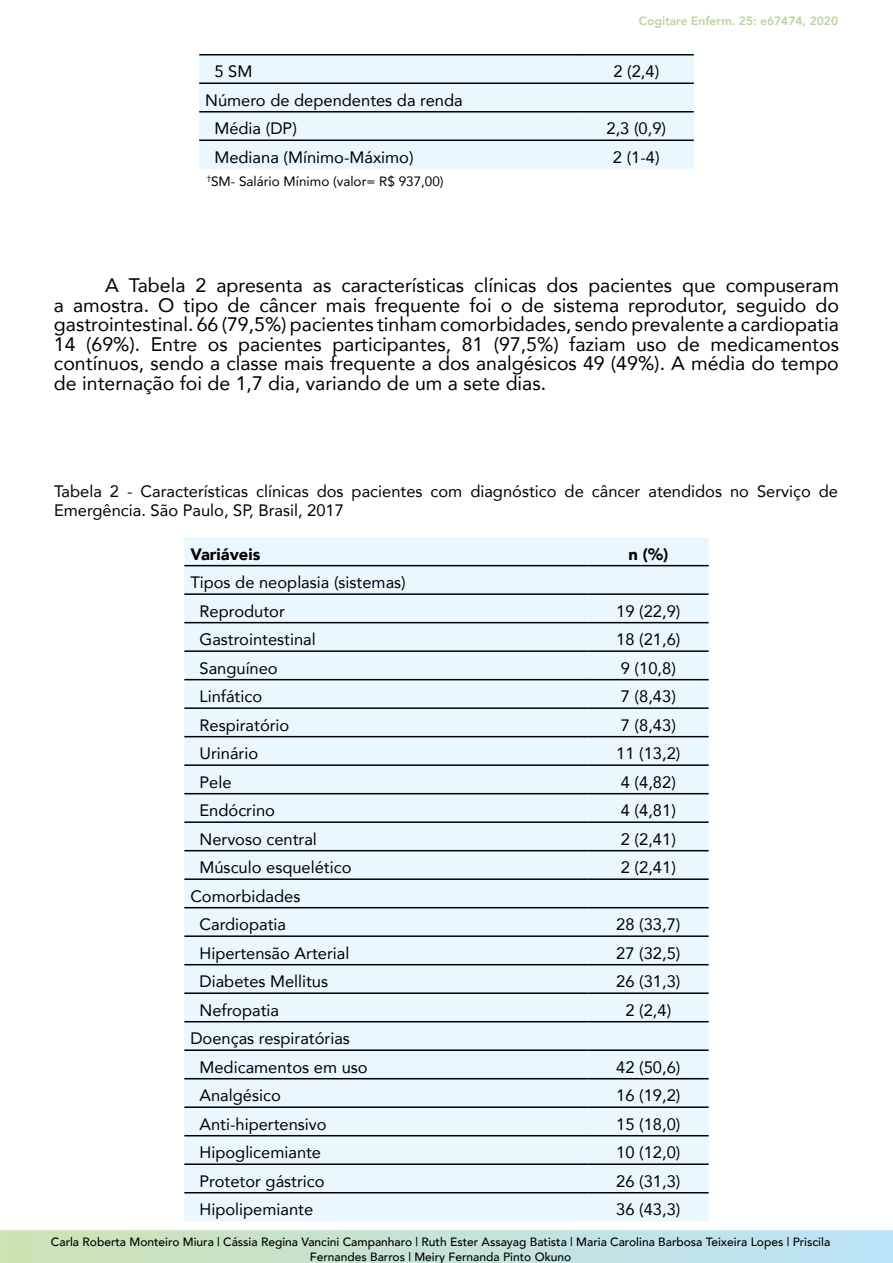
<style>
.page{position:relative;width:893px;height:1263px;background:#fff}
.page>*{position:absolute;margin:0;border:0;box-sizing:border-box;transform-origin:0 0}
.t1{font:19.5px/19.5px "Avenir";color:#000;text-align:justify}
.t2{font:16.5px/28.5px "Avenir";color:#000}
.t3{font:900 16.5px "Avenir";color:#000}
.t4{font:13.5px "Avenir";color:#000}
.t5{font:500 12px/14.4px "Avenir";color:#000;text-align:center}
.t6{font:800 12px "Avenir";color:#b7d69b}
</style>
<div class="page">
<svg style="left:0;top:1230px;width:893px;height:33px;background:#c4e2d6"></svg>
<div style="left:199px;top:56px;width:495px;height:113px;background:#eaf7fe"></div>
<hr style="left:199px;top:54px;width:380px;height:2px;background:#000">
<hr style="left:579px;top:54px;width:115px;height:2px;background:#000">
<hr style="left:199px;top:83px;width:380px;height:1px;background:#000">
<hr style="left:579px;top:83px;width:115px;height:1px;background:#000">
<hr style="left:199px;top:111px;width:380px;height:2px;background:#000">
<hr style="left:579px;top:111px;width:115px;height:2px;background:#000">
<hr style="left:199px;top:140px;width:380px;height:1px;background:#000">
<hr style="left:579px;top:140px;width:115px;height:1px;background:#000">
<div style="left:184px;top:537px;width:525px;height:684px;background:#eaf7fe"></div>
<hr style="left:184px;top:565px;width:404px;height:1px;background:#000">
<hr style="left:588px;top:565px;width:121px;height:1px;background:#000">
<hr style="left:184px;top:593px;width:404px;height:2px;background:#000">
<hr style="left:588px;top:593px;width:121px;height:2px;background:#000">
<hr style="left:184px;top:622px;width:404px;height:1px;background:#000">
<hr style="left:588px;top:622px;width:121px;height:1px;background:#000">
<hr style="left:184px;top:650px;width:404px;height:2px;background:#000">
<hr style="left:588px;top:650px;width:121px;height:2px;background:#000">
<hr style="left:184px;top:679px;width:404px;height:1px;background:#000">
<hr style="left:588px;top:679px;width:121px;height:1px;background:#000">
<hr style="left:184px;top:707px;width:404px;height:2px;background:#000">
<hr style="left:588px;top:707px;width:121px;height:2px;background:#000">
<hr style="left:184px;top:736px;width:404px;height:1px;background:#000">
<hr style="left:588px;top:736px;width:121px;height:1px;background:#000">
<hr style="left:184px;top:764px;width:404px;height:2px;background:#000">
<hr style="left:588px;top:764px;width:121px;height:2px;background:#000">
<hr style="left:184px;top:793px;width:404px;height:1px;background:#000">
<hr style="left:588px;top:793px;width:121px;height:1px;background:#000">
<hr style="left:184px;top:821px;width:404px;height:2px;background:#000">
<hr style="left:588px;top:821px;width:121px;height:2px;background:#000">
<hr style="left:184px;top:850px;width:404px;height:1px;background:#000">
<hr style="left:588px;top:850px;width:121px;height:1px;background:#000">
<hr style="left:184px;top:878px;width:404px;height:2px;background:#000">
<hr style="left:588px;top:878px;width:121px;height:2px;background:#000">
<hr style="left:184px;top:907px;width:404px;height:1px;background:#000">
<hr style="left:588px;top:907px;width:121px;height:1px;background:#000">
<hr style="left:184px;top:935px;width:404px;height:2px;background:#000">
<hr style="left:588px;top:935px;width:121px;height:2px;background:#000">
<hr style="left:184px;top:964px;width:404px;height:1px;background:#000">
<hr style="left:588px;top:964px;width:121px;height:1px;background:#000">
<hr style="left:184px;top:992px;width:404px;height:2px;background:#000">
<hr style="left:588px;top:992px;width:121px;height:2px;background:#000">
<hr style="left:184px;top:1021px;width:404px;height:1px;background:#000">
<hr style="left:588px;top:1021px;width:121px;height:1px;background:#000">
<hr style="left:184px;top:1049px;width:404px;height:2px;background:#000">
<hr style="left:588px;top:1049px;width:121px;height:2px;background:#000">
<hr style="left:184px;top:1078px;width:404px;height:1px;background:#000">
<hr style="left:588px;top:1078px;width:121px;height:1px;background:#000">
<hr style="left:184px;top:1106px;width:404px;height:2px;background:#000">
<hr style="left:588px;top:1106px;width:121px;height:2px;background:#000">
<hr style="left:184px;top:1135px;width:404px;height:1px;background:#000">
<hr style="left:588px;top:1135px;width:121px;height:1px;background:#000">
<hr style="left:184px;top:1163px;width:404px;height:2px;background:#000">
<hr style="left:588px;top:1163px;width:121px;height:2px;background:#000">
<hr style="left:184px;top:1192px;width:404px;height:1px;background:#000">
<hr style="left:588px;top:1192px;width:121px;height:1px;background:#000">
<p class="t6" style="left:639px;top:12px;width:201px">Cogitare Enferm. 25: e67474, 2020</p>
<p class="t2" style="left:214px;top:57px;width:39px">5 SM</p>
<p class="t2" style="left:613px;top:57px;width:47px">2 (2,4)</p>
<p class="t2" style="left:214px;top:85px;width:250px;text-indent:-9px">Número de dependentes da renda<br>Média (DP)</p>
<p class="t2" style="left:606px;top:114px;width:61px">2,3 (0,9)</p>
<p class="t2" style="left:214px;top:142px;width:201px">Mediana (Mínimo-Máximo)</p>
<p class="t2" style="left:613px;top:142px;width:48px">2 (1-4)</p>
<p class="t4" style="left:207px;top:170px;width:238px"><sup>†</sup>SM- Salário Mínimo (valor= R$ 937,00)</p>
<p class="t1" style="left:54px;top:275px;width:786px;text-indent:51px">A Tabela 2 apresenta as características clínicas dos pacientes que compuseram a amostra. O tipo de câncer mais frequente foi o de sistema reprodutor, seguido do gastrointestinal. 66 (79,5%) pacientes tinham comorbidades, sendo prevalente a cardiopatia 14 (69%). Entre os pacientes participantes, 81 (97,5%) faziam uso de medicamentos contínuos, sendo a classe mais frequente a dos analgésicos 49 (49%). A média do tempo de internação foi de 1,7 dia, variando de um a sete dias.</p>
<p class="t2" style="left:54px;top:481px;width:786px;line-height:18.8px">Tabela 2 - Características clínicas dos pacientes com diagnóstico de câncer atendidos no Serviço de<br>Emergência. São Paulo, SP, Brasil, 2017</p>
<p class="t3" style="left:190px;top:540px;width:72px">Variáveis</p>
<p class="t3" style="left:629px;top:540px;width:41px">n (%)</p>
<p class="t2" style="left:199px;top:568px;width:208px;text-indent:-9px">Tipos de neoplasia (sistemas)<br>Reprodutor</p>
<p class="t2" style="left:616px;top:596px;width:66px">19 (22,9)</p>
<p class="t2" style="left:199px;top:625px;width:118px">Gastrointestinal</p>
<p class="t2" style="left:616px;top:625px;width:66px">18 (21,6)</p>
<p class="t2" style="left:199px;top:653px;width:80px">Sanguíneo</p>
<p class="t2" style="left:621px;top:653px;width:57px">9 (10,8)</p>
<p class="t2" style="left:199px;top:682px;width:64px">Linfático</p>
<p class="t2" style="left:621px;top:682px;width:57px">7 (8,43)</p>
<p class="t2" style="left:199px;top:710px;width:91px">Respiratório</p>
<p class="t2" style="left:621px;top:710px;width:57px">7 (8,43)</p>
<p class="t2" style="left:199px;top:739px;width:60px">Urinário</p>
<p class="t2" style="left:616px;top:739px;width:66px">11 (13,2)</p>
<p class="t2" style="left:199px;top:767px;width:34px">Pele</p>
<p class="t2" style="left:621px;top:767px;width:57px">4 (4,82)</p>
<p class="t2" style="left:199px;top:796px;width:77px">Endócrino</p>
<p class="t2" style="left:621px;top:796px;width:57px">4 (4,81)</p>
<p class="t2" style="left:199px;top:824px;width:119px">Nervoso central</p>
<p class="t2" style="left:621px;top:824px;width:57px">2 (2,41)</p>
<p class="t2" style="left:199px;top:853px;width:153px">Músculo esquelético</p>
<p class="t2" style="left:621px;top:853px;width:57px">2 (2,41)</p>
<p class="t2" style="left:190px;top:881px;width:112px;text-align:center">Comorbidades<br>Cardiopatia</p>
<p class="t2" style="left:616px;top:910px;width:66px">28 (33,7)</p>
<p class="t2" style="left:199px;top:938px;width:151px">Hipertensão Arterial</p>
<p class="t2" style="left:616px;top:938px;width:66px">27 (32,5)</p>
<p class="t2" style="left:199px;top:967px;width:130px">Diabetes Mellitus</p>
<p class="t2" style="left:616px;top:967px;width:66px">26 (31,3)</p>
<p class="t2" style="left:199px;top:995px;width:81px">Nefropatia</p>
<p class="t2" style="left:625px;top:995px;width:47px">2 (2,4)</p>
<p class="t2" style="left:199px;top:1024px;width:170px;text-indent:-9px">Doenças respiratórias<br>Medicamentos em uso</p>
<p class="t2" style="left:616px;top:1052px;width:66px">42 (50,6)</p>
<p class="t2" style="left:199px;top:1081px;width:83px">Analgésico</p>
<p class="t2" style="left:616px;top:1081px;width:66px">16 (19,2)</p>
<p class="t2" style="left:199px;top:1109px;width:129px">Anti-hipertensivo</p>
<p class="t2" style="left:616px;top:1109px;width:66px">15 (18,0)</p>
<p class="t2" style="left:199px;top:1138px;width:123px">Hipoglicemiante</p>
<p class="t2" style="left:616px;top:1138px;width:66px">10 (12,0)</p>
<p class="t2" style="left:199px;top:1166px;width:127px">Protetor gástrico</p>
<p class="t2" style="left:616px;top:1166px;width:66px">26 (31,3)</p>
<p class="t2" style="left:199px;top:1195px;width:115px">Hipolipemiante</p>
<p class="t2" style="left:616px;top:1195px;width:66px">36 (43,3)</p>
<p class="t5" style="left:51px;top:1234px;width:781px">Carla Roberta Monteiro Miura | Cássia Regina Vancini Campanharo | Ruth Ester Assayag Batista | Maria Carolina Barbosa Teixeira Lopes | Priscila<br>Fernandes Barros | Meiry Fernanda Pinto Okuno</p>
</div>
